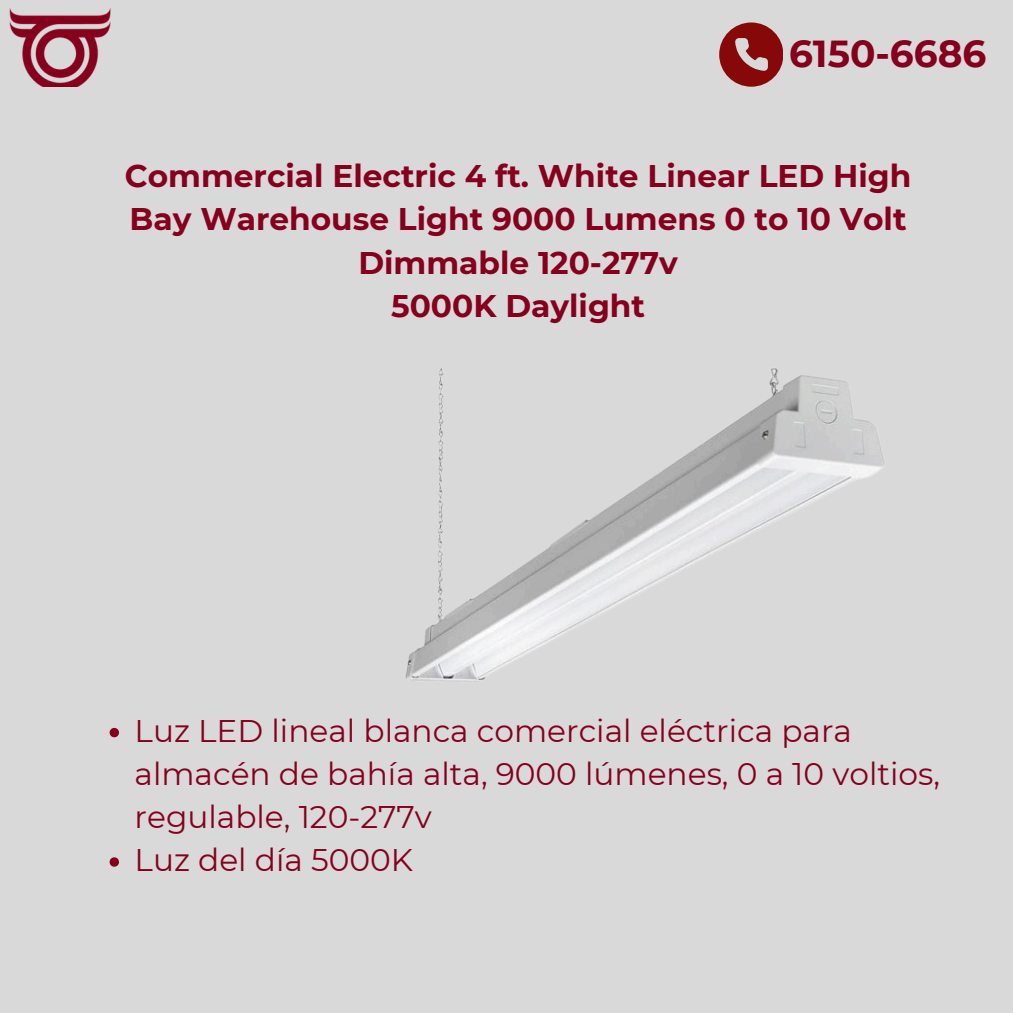
<style>
.page{position:relative;width:1013px;height:1013px;background:#fff}
.page>*{position:absolute;margin:0;border:0;box-sizing:border-box;transform-origin:0 0}
.t1{font:700 37.5px "Montserrat";color:#86001d}
.t2{font:31.25px/43.1px "Montserrat";color:#86001d}
.t3{font:700 31.25px/43.1px "Montserrat";color:#86001d;text-align:center}
</style>
<div class="page">
<div style="left:0;top:0;width:1012px;height:1012px;background:#d9d9d9"></div>
<img style="left:9px;top:8px;width:102px;height:78px">
<svg style="left:719px;top:22px;width:64px;height:64px"></svg>
<img style="left:405px;top:368px;width:479px;height:314px">
<svg style="left:110px;top:728px;width:9px;height:9px"></svg>
<svg style="left:110px;top:857px;width:9px;height:9px"></svg>
<h1 class="t1" style="left:789px;top:30px;width:199px">6150-6686</h1>
<p class="t3" style="left:125px;top:154px;width:788px">Commercial Electric 4 ft. White Linear LED High<br>Bay Warehouse Light 9000 Lumens 0 to 10 Volt<br>Dimmable 120-277v<br>5000K Daylight</p>
<h2 class="t2" style="left:135px;top:709px;width:807px">Luz LED lineal blanca comercial eléctrica para almacén de bahía alta, 9000 lúmenes, 0 a 10 voltios, regulable, 120-277v</h2>
<p class="t2" style="left:135px;top:838px;width:280px">Luz del día 5000K</p>
</div>
